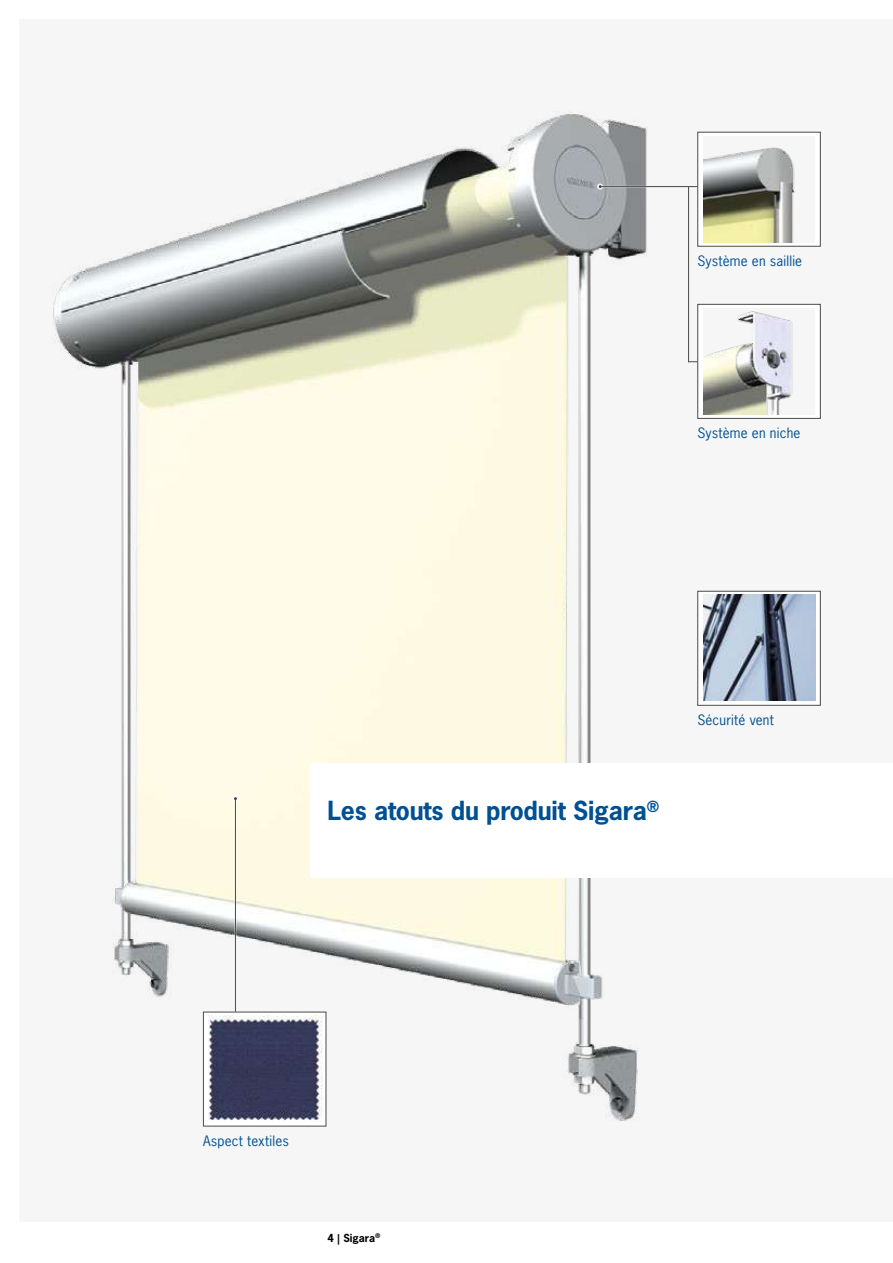
<style>
.page{position:relative;width:893px;height:1263px;background:#fff}
.page>*{position:absolute;margin:0;border:0;box-sizing:border-box;transform-origin:0 0}
.t1{font:700 24.75px "News Gothic";letter-spacing:-.01em;color:#005092}
.t2{font:13.5px "News Gothic";letter-spacing:.015em;color:#005092}
.t3{font:700 10.5px "News Gothic";color:#000}
</style>
<div class="page">
<div style="left:19px;top:19px;width:874px;height:1203px;background:#f6f6f6"></div>
<img style="left:53px;top:112px;width:702px;height:1015px">
<div style="left:310px;top:763px;width:583px;height:115px;background:#fff"></div>
<hr style="left:688px;top:187px;width:1px;height:175px;background:#4a4a49">
<div style="left:203px;top:1012px;width:123px;height:114px;background:#fff"></div>
<img style="left:209px;top:1016px;width:82px;height:105px">
<img style="left:291px;top:1016px;width:32px;height:104px">
<hr style="left:235px;top:799px;width:1px;height:213px;background:#4a4a49">
<svg style="left:232px;top:796px;width:6px;height:6px"></svg>
<svg style="left:697px;top:591px;width:124px;height:115px;fill:#fff"></svg>
<img style="left:703px;top:594px;width:112px;height:106px">
<div style="left:697px;top:132px;width:124px;height:115px;background:#f6f6f6;border:1px solid #4a4a49"></div>
<img style="left:703px;top:147px;width:93px;height:95px">
<div style="left:697px;top:304px;width:124px;height:115px;background:#f6f6f6;border:1px solid #4a4a49"></div>
<img style="left:703px;top:311px;width:90px;height:104px">
<hr style="left:600px;top:186px;width:97px;height:1px;background:#4a4a49">
<svg style="left:597px;top:184px;width:6px;height:6px"></svg>
<p class="t2" style="left:697px;top:252px;width:106px">Système en saillie</p>
<p class="t2" style="left:697px;top:424px;width:105px">Système en niche</p>
<h1 class="t1" style="left:327px;top:795px;width:333px">Les atouts du produit Sigara<sup>®</sup></h1>
<p class="t2" style="left:697px;top:711px;width:78px">Sécurité vent</p>
<p class="t2" style="left:203px;top:1132px;width:87px">Aspect textiles</p>
<p class="t3" style="left:327px;top:1231px;width:55px">4 | Sigara<sup>®</sup></p>
</div>
